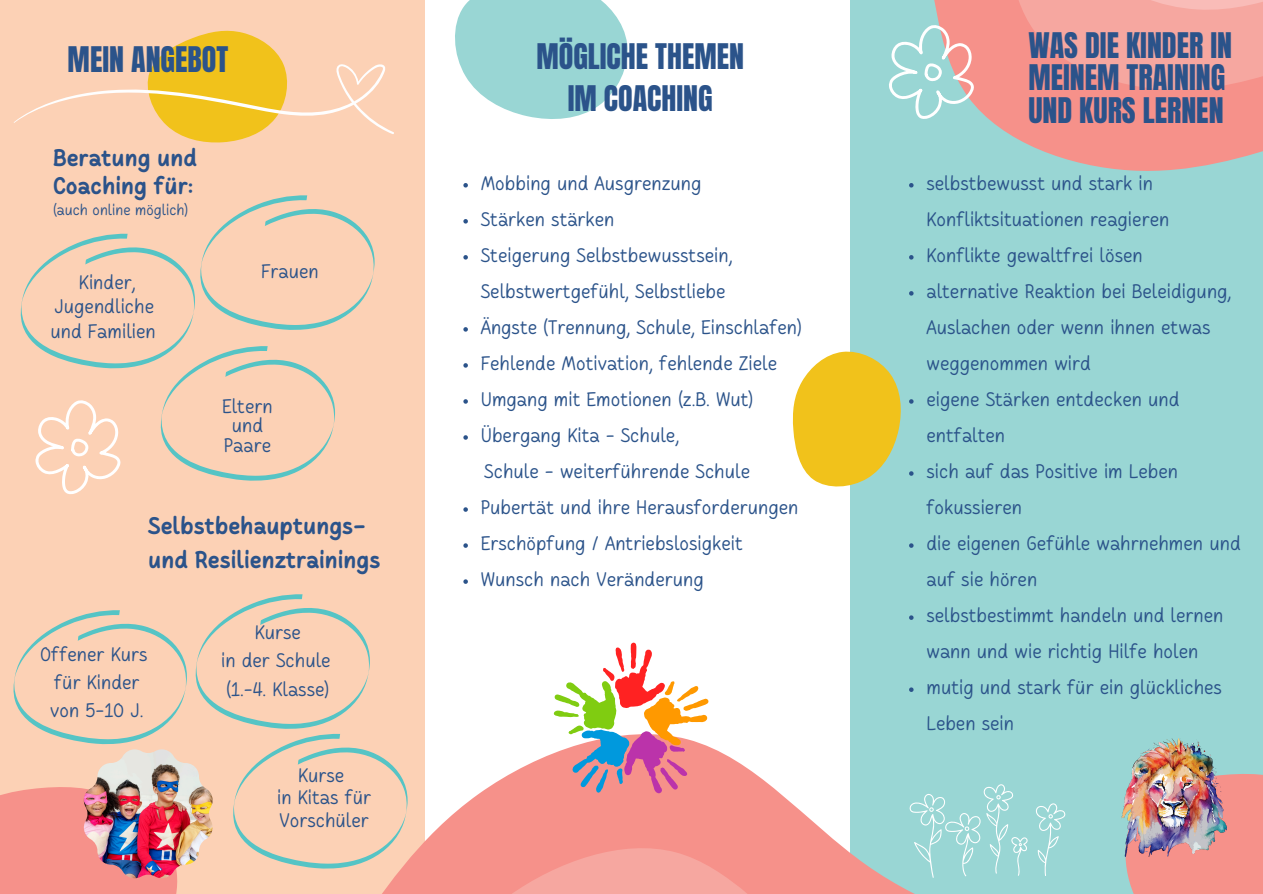
<style>
.page{position:relative;width:1263px;height:894px;background:#fff}
.page>*{position:absolute;margin:0;border:0;box-sizing:border-box;transform-origin:0 0}
.t1{font:30px/32.7px "Anton";color:#2b538a}
.t2{font:700 24px/28.2px "Cakerolli";color:#2b538a}
.t3{font:19.5px/36px "Cakerolli";color:#2b538a}
.t4{font:15px "Cakerolli";color:#2b538a}
</style>
<div class="page">
<div style="left:0;top:0;width:425px;height:893px;background:#fcd1b5"></div>
<div style="left:850px;top:0;width:413px;height:893px;background:#99d6d4"></div>
<svg style="left:989px;top:119px;width:274px;height:52px;fill:#f6918a"></svg>
<div style="left:0;top:787px;width:178px;height:106px;background:#f6918a"></div>
<svg style="left:455px;top:0;width:173px;height:119px"></svg>
<div style="left:1124px;top:774px;width:139px;height:119px;background:#f6918a"></div>
<svg style="left:792px;top:351px;width:109px;height:136px"></svg>
<svg style="left:382px;top:713px;width:552px;height:180px"></svg>
<svg style="left:442px;top:858px;width:449px;height:35px;background:#f39b94"></svg>
<img style="left:84px;top:749px;width:111px;height:129px">
<img style="left:1121px;top:738px;width:105px;height:118px">
<svg style="left:889px;top:0;width:374px;height:119px"></svg>
<svg style="left:1036px;top:803px;width:29px;height:72px"></svg>
<svg style="left:909px;top:783px;width:119px;height:94px"></svg>
<svg style="left:554px;top:642px;width:155px;height:151px"></svg>
<svg style="left:13px;top:610px;width:174px;height:134px"></svg>
<svg style="left:195px;top:594px;width:213px;height:275px"></svg>
<svg style="left:14px;top:30px;width:380px;height:113px"></svg>
<svg style="left:463px;top:183px;width:5px;height:4px"></svg>
<svg style="left:463px;top:219px;width:5px;height:4px"></svg>
<svg style="left:463px;top:255px;width:5px;height:4px"></svg>
<svg style="left:463px;top:327px;width:5px;height:4px"></svg>
<svg style="left:463px;top:363px;width:5px;height:4px"></svg>
<svg style="left:463px;top:399px;width:5px;height:4px"></svg>
<svg style="left:463px;top:435px;width:5px;height:4px"></svg>
<svg style="left:463px;top:507px;width:5px;height:4px"></svg>
<svg style="left:463px;top:543px;width:5px;height:4px"></svg>
<svg style="left:463px;top:579px;width:5px;height:4px"></svg>
<svg style="left:909px;top:183px;width:4px;height:4px"></svg>
<svg style="left:909px;top:255px;width:4px;height:4px"></svg>
<svg style="left:909px;top:291px;width:4px;height:4px"></svg>
<svg style="left:909px;top:399px;width:4px;height:4px"></svg>
<svg style="left:909px;top:471px;width:4px;height:4px"></svg>
<svg style="left:909px;top:543px;width:4px;height:4px"></svg>
<svg style="left:909px;top:615px;width:4px;height:4px"></svg>
<svg style="left:909px;top:687px;width:4px;height:4px"></svg>
<svg style="left:20px;top:195px;width:355px;height:299px"></svg>
<h3 class="t1" style="left:68px;top:44px;width:162px">MEIN ANGEBOT</h3>
<p class="t1" style="left:536px;top:36px;width:209px;line-height:41.7px;text-align:center">MÖGLICHE THEMEN<br>IM COACHING</p>
<h2 class="t2" style="left:53px;top:145px;width:146px">Beratung und<br>Coaching für:</h2>
<p class="t4" style="left:53px;top:204px;width:137px">(auch online möglich)</p>
<p class="t3" style="left:50px;top:271px;width:107px;line-height:24.8px;text-align:center">Kinder,<br>Jugendliche und Familien</p>
<p class="t3" style="left:261px;top:254px;width:59px">Frauen</p>
<p class="t3" style="left:222px;top:399px;width:52px;line-height:19px;text-align:center">Eltern und<br>Paare</p>
<p class="t2" style="left:148px;top:511px;width:234px;line-height:33.8px">Selbstbehauptungs&shy;und Resilienztrainings</p>
<p class="t3" style="left:40px;top:642px;width:109px;line-height:28px;text-align:center">Offener Kurs für Kinder von 5-10 J.</p>
<p class="t3" style="left:221px;top:620px;width:111px;line-height:28px;text-align:center">Kurse<br>in der Schule (1.-4. Klasse)</p>
<p class="t3" style="left:277px;top:765px;width:95px;line-height:22.5px;text-align:center">Kurse<br>in Kitas für<br>Vorschüler</p>
<p class="t3" style="left:481px;top:167px;width:222px">Mobbing und Ausgrenzung</p>
<h3 class="t3" style="left:481px;top:203px;width:135px">Stärken stärken</h3>
<p class="t3" style="left:481px;top:239px;width:253px">Steigerung Selbstbewusstsein,<br>Selbstwertgefühl, Selbstliebe</p>
<p class="t3" style="left:481px;top:311px;width:323px">Ängste (Trennung, Schule, Einschlafen)</p>
<h3 class="t3" style="left:481px;top:347px;width:298px">Fehlende Motivation, fehlende Ziele</h3>
<p class="t3" style="left:481px;top:383px;width:274px">Umgang mit Emotionen (z.B. Wut)</p>
<h3 class="t3" style="left:481px;top:419px;width:200px">Übergang Kita - Schule,</h3>
<p class="t3" style="left:484px;top:455px;width:267px">Schule - weiterführende Schule</p>
<h2 class="t3" style="left:481px;top:491px;width:319px">Pubertät und ihre Herausforderungen</h2>
<p class="t3" style="left:481px;top:527px;width:264px">Erschöpfung / Antriebslosigkeit</p>
<h3 class="t3" style="left:481px;top:563px;width:225px">Wunsch nach Veränderung</h3>
<p class="t1" style="left:1028px;top:29px;width:205px">WAS DIE KINDER IN<br>MEINEM TRAINING<br>UND KURS LERNEN</p>
<h3 class="t3" style="left:926px;top:167px;width:244px">selbstbewusst und stark in<br>Konfliktsituationen reagieren</h3>
<p class="t3" style="left:926px;top:239px;width:218px">Konflikte gewaltfrei lösen</p>
<p class="t3" style="left:926px;top:275px;width:307px">alternative Reaktion bei Beleidigung,<br>Auslachen oder wenn ihnen etwas weggenommen wird</p>
<p class="t3" style="left:926px;top:383px;width:255px">eigene Stärken entdecken und entfalten</p>
<p class="t3" style="left:926px;top:455px;width:253px">sich auf das Positive im Leben fokussieren</p>
<p class="t3" style="left:926px;top:527px;width:316px">die eigenen Gefühle wahrnehmen und auf sie hören</p>
<h1 class="t3" style="left:926px;top:599px;width:299px">selbstbestimmt handeln und lernen wann und wie richtig Hilfe holen</h1>
<p class="t3" style="left:926px;top:671px;width:297px">mutig und stark für ein glückliches<br>Leben sein</p>
</div>
